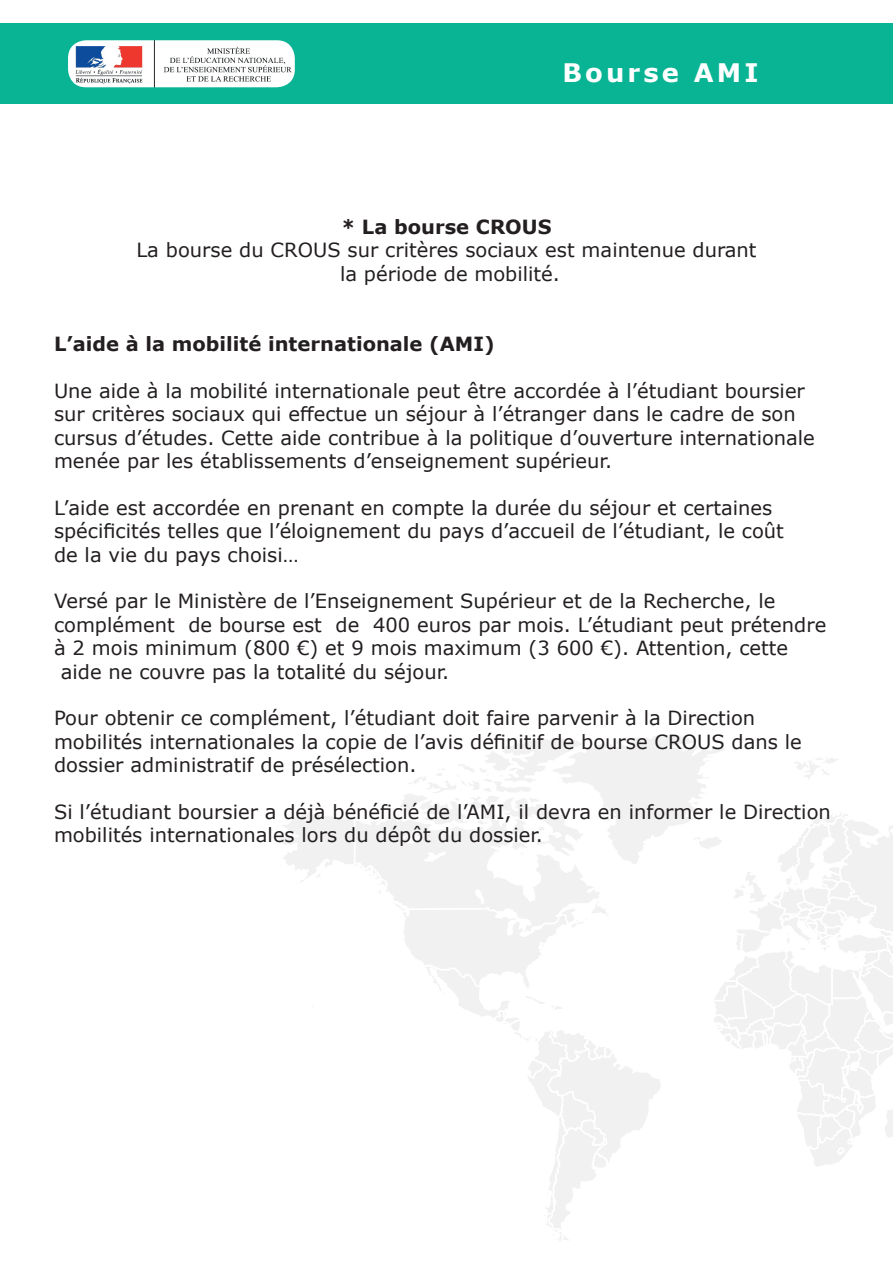
<style>
.page{position:relative;width:893px;height:1263px;background:#fff}
.page>*{position:absolute;margin:0;border:0;box-sizing:border-box;transform-origin:0 0}
.t1{font:700 25.5px "Verdana";letter-spacing:.12em;color:#fff}
.t2{font:19.5px/23.4px "Verdana";color:#231f20}
.t3{font:700 19.5px "Verdana";color:#231f20}
</style>
<div class="page">
<svg style="left:400px;top:777px;width:22px;height:32px"></svg>
<svg style="left:280px;top:809px;width:142px;height:198px"></svg>
<svg style="left:422px;top:735px;width:471px;height:506px"></svg>
<div style="left:0;top:23px;width:893px;height:81px;background:#09b495"></div>
<img style="left:68px;top:40px;width:227px;height:47px">
<h1 class="t1" style="left:563px;top:55px;width:197px">Bourse AMI</h1>
<p class="t3" style="left:341px;top:213px;width:212px">* La bourse CROUS</p>
<p class="t2" style="left:136px;top:238px;width:622px;text-align:center">La bourse du CROUS sur critères sociaux est maintenue durant la période de mobilité.</p>
<p class="t3" style="left:54px;top:330px;width:442px">L’aide à la mobilité internationale (AMI)</p>
<p class="t2" style="left:54px;top:379px;width:762px">Une aide à la mobilité internationale peut être accordée à l’étudiant boursier sur critères sociaux qui effectue un séjour à l’étranger dans le cadre de son cursus d’études. Cette aide contribue à la politique d’ouverture internationale menée par les établissements d’enseignement supérieur.</p>
<p class="t2" style="left:54px;top:496px;width:731px">L’aide est accordée en prenant en compte la durée du séjour et certaines spécificités telles que l’éloignement du pays d’accueil de l’étudiant, le coût de la vie du pays choisi…</p>
<p class="t2" style="left:54px;top:589px;width:723px">Versé par le Ministère de l’Enseignement Supérieur et de la Recherche, le</p>
<p class="t2" style="left:54px;top:613px;width:774px">complément de bourse est de 400 euros par mois. L’étudiant peut prétendre</p>
<p class="t2" style="left:54px;top:636px;width:736px">à 2 mois minimum (800 €) et 9 mois maximum (3 600 €). Attention, cette</p>
<p class="t2" style="left:61px;top:659px;width:390px">aide ne couvre pas la totalité du séjour.</p>
<p class="t2" style="left:54px;top:706px;width:749px">Pour obtenir ce complément, l’étudiant doit faire parvenir à la Direction mobilités internationales la copie de l’avis définitif de bourse CROUS dans le dossier administratif de présélection.</p>
<p class="t2" style="left:54px;top:800px;width:778px">Si l’étudiant boursier a déjà bénéficié de l’AMI, il devra en informer le Direction mobilités internationales lors du dépôt du dossier.</p>
</div>
